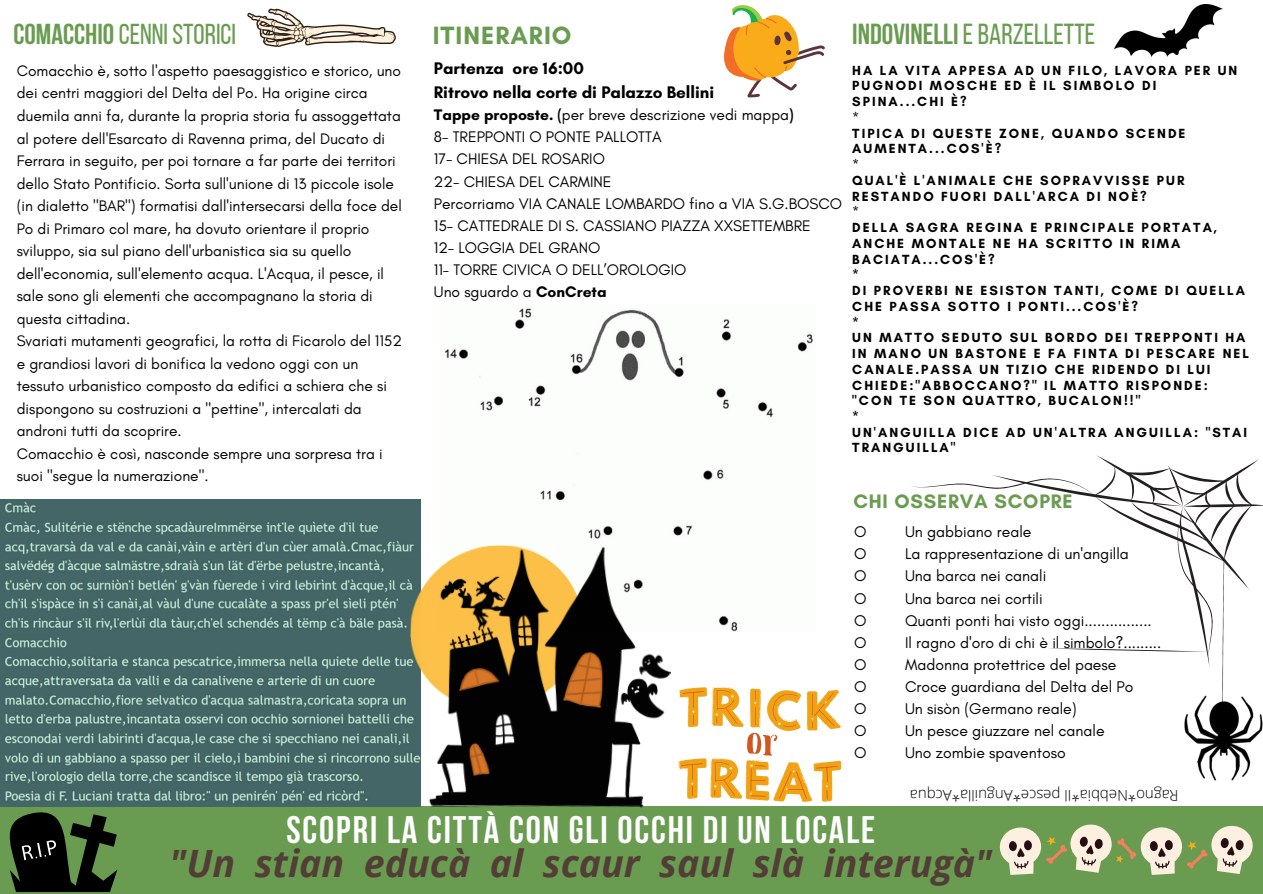
<style>
.page{position:relative;width:1263px;height:894px;background:#fff}
.page>*{position:absolute;margin:0;border:0;box-sizing:border-box;transform-origin:0 0}
.t1{font:700 38.1px "Bebas Neue";letter-spacing:.05em;color:#fff}
.t2{font:italic 700 37.65px "Open Sans";color:#533e37}
.t3{font:28.95px "Bebas Neue";color:#699c50}
.t4{font:28.65px "Bebas Neue";color:#699c50}
.t5{font:700 25.5px "Glacial Indifference";letter-spacing:.04em;color:#699c50}
.t6{font:700 19.8px "Glacial Indifference";letter-spacing:.04em;color:#699c50}
.t7{font:700 17.1px/24.2px "Glacial Indifference";color:#000}
.t8{font:15.75px "Glacial Indifference";color:#000}
.t9{font:15.6px/22.5px "Glacial Indifference";color:#000}
.t10{font:300 15px "Open Sans";color:#000}
.t11{font:700 13.5px/15.8px "Glacial Indifference";letter-spacing:.15em;color:#000}
.t12{font:13.5px "Glacial Indifference";color:#000}
.s1{font-weight:700}
</style>
<div class="page">
<div style="left:0;top:806px;width:1263px;height:87px;background:#699c50"></div>
<img style="left:0;top:499px;width:421px;height:307px">
<img style="left:1114px;top:4px;width:108px;height:53px">
<img style="left:444px;top:308px;width:369px;height:323px">
<img style="left:407px;top:543px;width:266px;height:265px">
<img style="left:1185px;top:666px;width:77px;height:114px">
<svg style="left:678px;top:687px;width:163px;height:114px"></svg>
<svg style="left:9px;top:812px;width:108px;height:81px"></svg>
<svg style="left:999px;top:824px;width:254px;height:50px"></svg>
<svg style="left:911px;top:455px;width:352px;height:211px"></svg>
<svg style="left:247px;top:9px;width:149px;height:38px"></svg>
<svg style="left:724px;top:5px;width:101px;height:92px"></svg>
<h3 class="t4" style="left:13px;top:22px;width:224px"><span class="s1">COMACCHIO</span>CENNI STORICI</h3>
<p class="t9" style="left:17px;top:59px;width:387px">Comacchio è, sotto l'aspetto paesaggistico e storico, uno dei centri maggiori del Delta del Po. Ha origine circa duemila anni fa, durante la propria storia fu assoggettata al potere dell'Esarcato di Ravenna prima, del Ducato di Ferrara in seguito, per poi tornare a far parte dei territori dello Stato Pontificio. Sorta sull'unione di 13 piccole isole (in dialetto "BAR") formatisi dall'intersecarsi della foce del Po di Primaro col mare, ha dovuto orientare il proprio sviluppo, sia sul piano dell'urbanistica sia su quello dell'economia, sull'elemento acqua. L'Acqua, il pesce, il sale sono gli elementi che accompagnano la storia di questa cittadina.<br>Svariati mutamenti geografici, la rotta di Ficarolo del 1152 e grandiosi lavori di bonifica la vedono oggi con un tessuto urbanistico composto da edifici a schiera che si dispongono su costruzioni a "pettine", intercalati da androni tutti da scoprire.<br>Comacchio è così, nasconde sempre una sorpresa tra i suoi "segue la numerazione".</p>
<h3 class="t5" style="left:433px;top:20px;width:140px">ITINERARIO</h3>
<p class="t7" style="left:434px;top:56px;width:282px">Partenza ore 16:00<br>Ritrovo nella corte di Palazzo Bellini</p>
<p class="t9" style="left:434px;top:104px;width:410px;line-height:22px"><span class="s1">Tappe proposte. (</span>per breve descrizione vedi mappa<span class="s1">)<br></span>8- TREPPONTI O PONTE PALLOTTA<br>17- CHIESA DEL ROSARIO<br>22- CHIESA DEL CARMINE<br>Percorriamo VIA CANALE LOMBARDO fino a VIA S.G.BOSCO 15- CATTEDRALE DI S. CASSIANO PIAZZA XXSETTEMBRE<br>12- LOGGIA DEL GRANO<br>11- TORRE CIVICA O DELL’OROLOGIO<br>Uno sguardo a <span class="s1">ConCreta</span></p>
<h3 class="t3" style="left:852px;top:22px;width:245px"><span class="s1">INDOVINELLI</span>EBARZELLETTE</h3>
<p class="t11" style="left:852px;top:62px;width:387px">HA LA VITA APPESA AD UN FILO, LAVORA PER UN<br>PUGNODI MOSCHE ED È IL SIMBOLO DI<br>SPINA...CHI È?</p>
<p class="t12" style="left:852px;top:109px;width:9px">*</p>
<p class="t11" style="left:852px;top:125px;width:335px">TIPICA DI QUESTE ZONE, QUANDO SCENDE<br>AUMENTA...COS'È?</p>
<p class="t12" style="left:852px;top:156px;width:9px">*</p>
<p class="t11" style="left:852px;top:172px;width:334px">QUAL'È L'ANIMALE CHE SOPRAVVISSE PUR<br>RESTANDO FUORI DALL'ARCA DI NOÈ?</p>
<p class="t12" style="left:852px;top:203px;width:9px">*</p>
<p class="t11" style="left:852px;top:219px;width:398px">DELLA SAGRA REGINA E PRINCIPALE PORTATA,<br>ANCHE MONTALE NE HA SCRITTO IN RIMA<br>BACIATA...COS'È?<br>*<br>DI PROVERBI NE ESISTON TANTI, COME DI QUELLA<br>CHE PASSA SOTTO I PONTI...COS'È?<br>*<br>UN MATTO SEDUTO SUL BORDO DEI TREPPONTI HA<br>IN MANO UN BASTONE E FA FINTA DI PESCARE NEL<br>CANALE.PASSA UN TIZIO CHE RIDENDO DI LUI<br>CHIEDE:"ABBOCCANO?" IL MATTO RISPONDE: "CON TE SON QUATTRO, BUCALON!!"<br>*<br>UN'ANGUILLA DICE AD UN'ALTRA ANGUILLA: "STAI<br>TRANGUILLA"</p>
<p class="t6" style="left:853px;top:489px;width:221px">CHI OSSERVA SCOPRE</p>
<p class="t8" style="left:854px;top:522px;width:14px">O</p>
<p class="t8" style="left:905px;top:522px;width:128px">Un gabbiano reale</p>
<p class="t8" style="left:854px;top:544px;width:14px">O</p>
<p class="t8" style="left:905px;top:544px;width:225px">La rappresentazione di un'angilla</p>
<p class="t8" style="left:854px;top:566px;width:14px">O</p>
<p class="t8" style="left:905px;top:566px;width:143px">Una barca nei canali</p>
<p class="t8" style="left:854px;top:588px;width:14px">O</p>
<p class="t8" style="left:905px;top:588px;width:139px">Una barca nei cortili</p>
<p class="t8" style="left:854px;top:610px;width:14px">O</p>
<p class="t8" style="left:905px;top:610px;width:248px">Quanti ponti hai visto oggi................</p>
<p class="t8" style="left:854px;top:632px;width:14px">O</p>
<p class="t8" style="left:905px;top:632px;width:258px">Il ragno d'oro di chi è il simbolo?.........</p>
<p class="t8" style="left:854px;top:654px;width:14px">O</p>
<p class="t8" style="left:905px;top:654px;width:213px">Madonna protettrice del paese</p>
<p class="t8" style="left:854px;top:677px;width:14px">O</p>
<p class="t8" style="left:905px;top:677px;width:230px">Croce guardiana del Delta del Po</p>
<p class="t8" style="left:854px;top:699px;width:14px">O</p>
<p class="t8" style="left:905px;top:699px;width:173px">Un sisòn (Germano reale)</p>
<p class="t8" style="left:854px;top:721px;width:14px">O</p>
<p class="t8" style="left:905px;top:721px;width:201px">Un pesce giuzzare nel canale</p>
<p class="t8" style="left:854px;top:743px;width:14px">O</p>
<p class="t8" style="left:905px;top:743px;width:162px">Uno zombie spaventoso</p>
<p class="t10" style="left:1178px;top:805px;width:270px;rotate:-180deg">N*ongaR A*ec sepl I *a i bbe A*a l l i ugn auqc</p>
<h1 class="t1" style="left:286px;top:813px;width:590px">SCOPRI LA CITTÀ CON GLI OCCHI DI UN LOCALE</h1>
<h2 class="t2" style="left:170px;top:836px;width:824px">"Un stian educà al scaur saul slà interugà"</h2>
</div>
